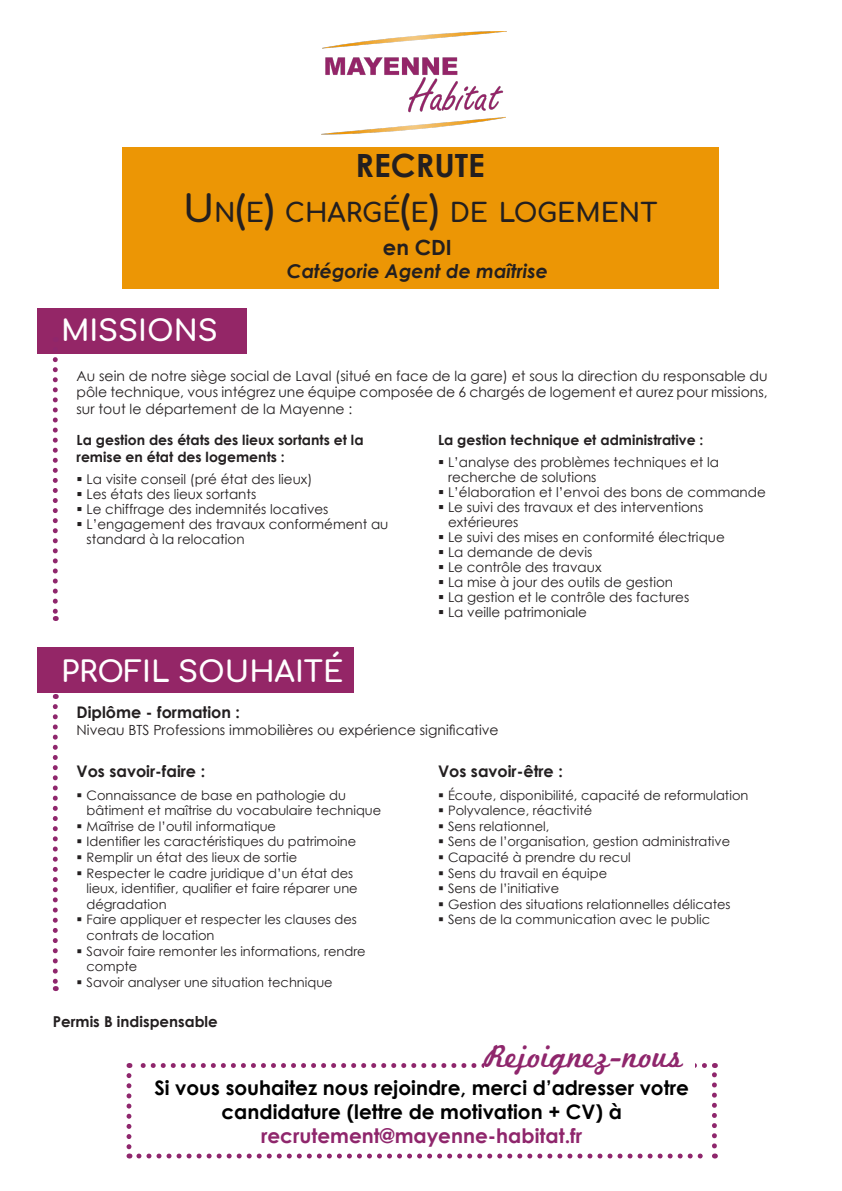
<style>
.page{position:relative;width:842px;height:1191px;background:#fff}
.page>*{position:absolute;margin:0;border:0;box-sizing:border-box;transform-origin:0 0}
.t1{font:33px "Marketing Script";color:#8f266c}
.t2{font:700 32px "Century Gothic";color:#231f20}
.t3{font:700 29px "Comfortaa";color:#fff}
.t4{font:700 25.9px "Comfortaa";color:#231f20}
.t5{font:700 21px "Century Gothic";color:#231f20}
.t6{font:700 20px/24px "Century Gothic";color:#000;text-align:center}
.t7{font:700 20px "Century Gothic";color:#8f266c}
.t8{font:italic 700 19px "Century Gothic";color:#231f20}
.missions{font:700 16px "Century Gothic";color:#231f20}
.missions-2{font:700 15px "Century Gothic";color:#231f20}
.missions-3{font:14px/16.8px "Century Gothic";color:#231f20;text-align:justify}
.t9{font:700 14px/16.8px "Century Gothic";color:#231f20}
.t10{font:13.5px/15px "Century Gothic";color:#231f20}
.t11{font:13px/15.6px "Century Gothic";color:#231f20}
.s1{font-size:37px}
</style>
<div class="page">
<img style="left:321px;top:31px;width:185px;height:104px">
<div style="left:123px;top:147px;width:596px;height:141px;background:#ec9605"></div>
<div style="left:38px;top:308px;width:209px;height:46px;background:#942667"></div>
<div style="left:37px;top:647px;width:317px;height:46px;background:#942667"></div>
<svg style="left:126px;top:1075px;width:5px;height:83px"></svg>
<svg style="left:139px;top:1153px;width:576px;height:5px"></svg>
<svg style="left:712px;top:1063px;width:5px;height:83px"></svg>
<svg style="left:129px;top:1063px;width:575px;height:5px"></svg>
<div style="left:484px;top:1036px;width:210px;height:38px;background:#fff"></div>
<svg style="left:53px;top:357px;width:5px;height:264px"></svg>
<svg style="left:53px;top:706px;width:5px;height:285px"></svg>
<p class="t2" style="left:356px;top:141px;width:131px">RECRUTE</p>
<p class="t4" style="left:183px;top:189px;width:476px"><span class="s1">U</span>N<span class="s1">(</span>E<span class="s1">)</span> CHARGÉ<span class="s1">(</span>E<span class="s1">)</span> DE LOGEMENT</p>
<p class="t5" style="left:383px;top:231px;width:70px">en CDI</p>
<p class="t8" style="left:287px;top:256px;width:263px">Catégorie Agent de maîtrise</p>
<p class="t3" style="left:61px;top:304px;width:158px">MISSIONS</p>
<p class="missions-3" style="left:77px;top:367px;width:693px">Au sein de notre siège social de Laval (situé en face de la gare) et sous la direction du responsable du pôle technique, vous intégrez une équipe composée de 6 chargés de logement et aurez pour missions, sur tout le département de la Mayenne :</p>
<p class="t9" style="left:77px;top:431px;width:288px">La gestion des états des lieux sortants et la remise en état des logements :</p>
<p class="t10" style="left:87px;top:471px;width:227px">La visite conseil (pré état des lieux)</p>
<p class="t10" style="left:87px;top:486px;width:171px">Les états des lieux sortants</p>
<p class="t10" style="left:87px;top:501px;width:243px">Le chiffrage des indemnités locatives</p>
<p class="t10" style="left:87px;top:516px;width:303px">L’engagement des travaux conformément au standard à la relocation</p>
<p class="t3" style="left:61px;top:644px;width:284px">PROFIL SOUHAITÉ</p>
<p class="t9" style="left:438px;top:431px;width:267px">La gestion technique et administrative :</p>
<p class="t10" style="left:448px;top:454px;width:272px">L’analyse des problèmes techniques et la recherche de solutions</p>
<p class="t10" style="left:448px;top:484px;width:319px">L’élaboration et l’envoi des bons de commande</p>
<p class="t10" style="left:448px;top:499px;width:257px">Le suivi des travaux et des interventions extérieures</p>
<p class="t10" style="left:448px;top:529px;width:278px">Le suivi des mises en conformité électrique</p>
<p class="t10" style="left:448px;top:544px;width:146px">La demande de devis</p>
<p class="t10" style="left:448px;top:559px;width:155px">Le contrôle des travaux</p>
<p class="t10" style="left:448px;top:574px;width:227px">La mise à jour des outils de gestion</p>
<p class="t10" style="left:448px;top:589px;width:243px">La gestion et le contrôle des factures</p>
<p class="t10" style="left:448px;top:604px;width:140px">La veille patrimoniale</p>
<p class="missions" style="left:77px;top:700px;width:165px">Diplôme - formation :</p>
<p class="missions-3" style="left:77px;top:721px;width:424px">Niveau BTS Professions immobilières ou expérience significative</p>
<p class="missions" style="left:77px;top:759px;width:130px">Vos savoir-faire :</p>
<p class="t11" style="left:87px;top:787px;width:296px">Connaissance de base en pathologie du bâtiment et maîtrise du vocabulaire technique</p>
<p class="t11" style="left:87px;top:818px;width:191px">Maîtrise de l’outil informatique</p>
<p class="t11" style="left:87px;top:833px;width:271px">Identifier les caractéristiques du patrimoine</p>
<p class="t11" style="left:87px;top:849px;width:212px">Remplir un état des lieux de sortie</p>
<p class="t11" style="left:87px;top:865px;width:273px">Respecter le cadre juridique d’un état des lieux, identifier, qualifier et faire réparer une dégradation</p>
<p class="t11" style="left:87px;top:911px;width:272px">Faire appliquer et respecter les clauses des contrats de location</p>
<p class="t11" style="left:87px;top:943px;width:281px">Savoir faire remonter les informations, rendre compte</p>
<p class="t11" style="left:87px;top:974px;width:248px">Savoir analyser une situation technique</p>
<p class="missions-2" style="left:53px;top:1010px;width:166px">Permis B indispensable</p>
<p class="missions" style="left:438px;top:759px;width:126px">Vos savoir-être :</p>
<p class="t11" style="left:448px;top:787px;width:302px">Écoute, disponibilité, capacité de reformulation</p>
<p class="t11" style="left:448px;top:802px;width:146px">Polyvalence, réactivité</p>
<p class="t11" style="left:448px;top:818px;width:103px">Sens relationnel,</p>
<p class="t11" style="left:448px;top:833px;width:284px">Sens de l’organisation, gestion administrative</p>
<p class="t11" style="left:448px;top:849px;width:184px">Capacité à prendre du recul</p>
<p class="t11" style="left:448px;top:865px;width:161px">Sens du travail en équipe</p>
<p class="t11" style="left:448px;top:880px;width:113px">Sens de l’initiative</p>
<p class="t11" style="left:448px;top:896px;width:284px">Gestion des situations relationnelles délicates</p>
<p class="t11" style="left:448px;top:911px;width:264px">Sens de la communication avec le public</p>
<p class="t1" style="left:484px;top:1036px;width:200px">Rejoignez-nous</p>
<p class="t6" style="left:154px;top:1074px;width:536px">Si vous souhaitez nous rejoindre, merci d’adresser votre candidature (lettre de motivation + CV) à</p>
<p class="t7" style="left:261px;top:1120px;width:323px">recrutement@mayenne-habitat.fr</p>
</div>
